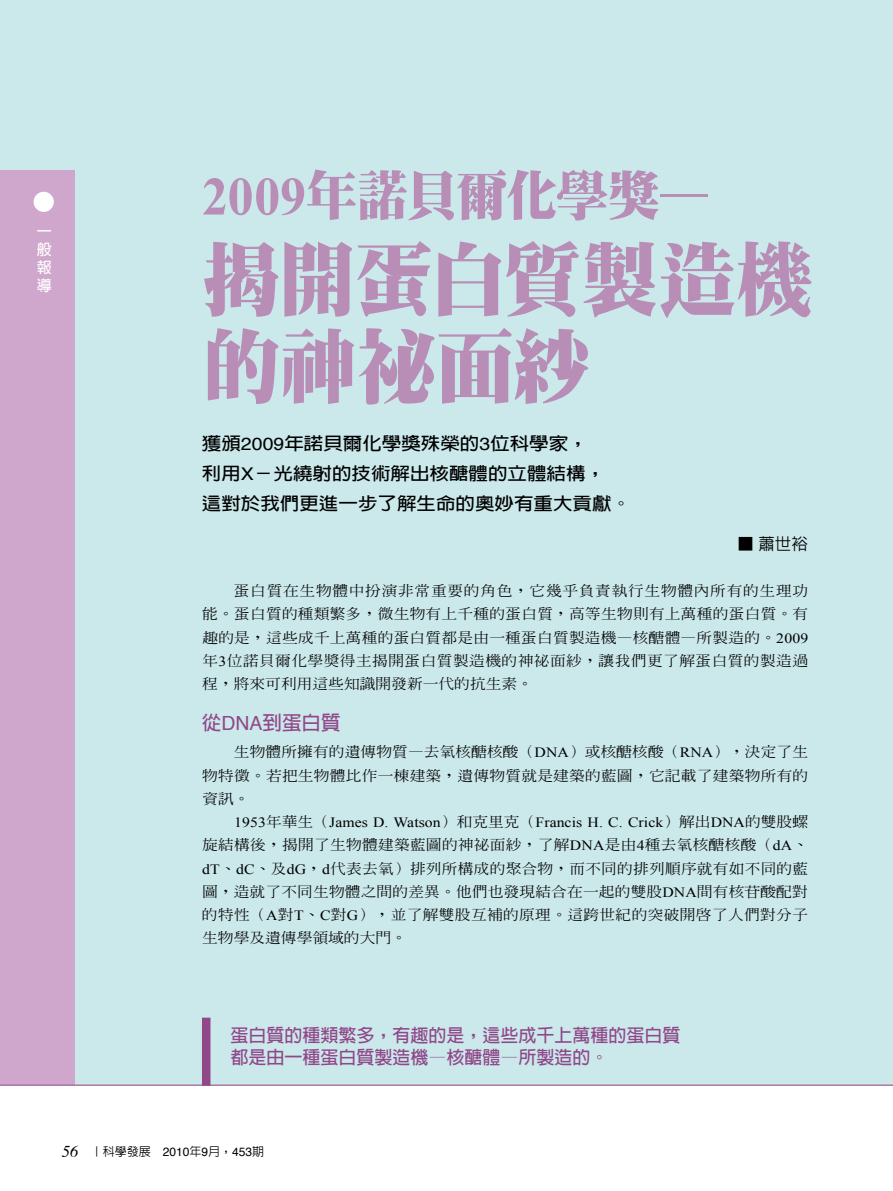
<style>
.page{position:relative;width:893px;height:1191px;background:#fff}
.page>*{position:absolute;margin:0;border:0;box-sizing:border-box;transform-origin:0 0}
.t1{font:81px/87px "DF Ming Std W12";letter-spacing:-.02em;color:#b88eb6}
.t2{font:54px "DF Ming Std W12";letter-spacing:-.04em;color:#b88eb6}
.t3{font:700 19.5px "AR Hei B5";color:#904889}
.t4{font:700 18px/22.5px "AR Hei B5";color:#904889}
.t5{font:700 17.55px/30px "AR Hei B5";color:#000;scale:1.11 1}
.t6{font:500 16.5px "AR Hei B5";color:#000}
.t7{font:700 15px/18px "AR Hei B5";color:#fff;text-align:justify}
.t8{font:500 14.1px/23.2px "AR Ming B5";letter-spacing:.015em;color:#000;text-align:justify;scale:1.11 1}
.t9{font:14.1px "Times New Roman";letter-spacing:.005em;color:#000;scale:1.11 1}
.t10{font:500 12px "AR Hei B5";color:#000}
.s1{font-family:"Times New Roman";font-weight:700}
.s2{font-family:"DF Ming Std W5"}
.s3{font-family:"AR Ming B5";font-weight:900}
.s4{font-family:"Helvetica";font-weight:400}
.s5{font-family:"Times New Roman";font-weight:400}
.s6{font-family:"AR Ming B5";font-weight:500}
.s7{font-family:"DF Ming Std W5";font-weight:400}
.s8{font-family:"Times";font-weight:400;font-style:italic;font-size:16.5px}
</style>
<div class="page">
<div style="left:0;top:0;width:893px;height:1084px;background:#cbe8eb"></div>
<div style="left:0;top:170px;width:74px;height:914px;background:#cfa7cd"></div>
<div style="left:34px;top:192px;width:20px;height:20px;background:#fff;border-radius:50%"></div>
<div style="left:202px;top:1017px;width:8px;height:68px;background:#904889"></div>
<hr style="left:0;top:1084px;width:893px;height:1px;background:#904889">
<p class="t7" style="left:37px;top:222px;width:16px">一般報導</p>
<h2 class="t2" style="left:202px;top:166px;width:510px"><span class="s1">2009</span>年諾貝爾化學獎<span class="s2">—</span></h2>
<h1 class="t1" style="left:202px;top:234px;width:613px">揭開蛋白質製造機的神<span class="s3">祕</span>面紗</h1>
<p class="t5" style="left:202px;top:428px;width:388px">獲頒<span class="s4">2009</span>年諾貝爾化學獎殊榮的<span class="s4">3</span>位科學家，<br>利用<span class="s4">X</span>－光繞射的技術解出核醣體的立體結構，<br>這對於我們更進一步了解生命的奧妙有重大貢獻。</p>
<p class="t6" style="left:737px;top:536px;width:72px">■ 蕭世裕</p>
<p class="t8" style="left:202px;top:579px;width:548px;text-indent:32px">蛋白質在生物體中扮演非常重要的角色，它幾乎負責執行生物體內所有的生理功能。蛋白質的種類繁多，微生物有上千種的蛋白質，高等生物則有上萬種的蛋白質。有趣的是，這些成千上萬種的蛋白質都是由一種蛋白質製造機—核醣體—所製造的。<span class="s5">2009</span>年<span class="s5">3</span>位諾貝爾化學獎得主揭開蛋白質製造機的神祕面紗，讓我們更了解蛋白質的製造過程，將來可利用這些知識開發新一代的抗生素。</p>
<h3 class="t3" style="left:202px;top:712px;width:140px">從<span class="s4">DNA</span>到蛋白質</h3>
<p class="t8" style="left:202px;top:740px;width:548px;text-indent:32px">生物體所擁有的遺傳物質—去氧核醣核酸（<span class="s5">DNA</span>）或核醣核酸（<span class="s5">RNA</span>），決定了生物特徵。若把生物體比作一棟建築，遺傳物質就是建築的藍圖，它記載了建築物所有的資訊。</p>
<p class="t9" style="left:234px;top:813px;width:518px">1953<span class="s6">年華生（</span>James D. Watson<span class="s6">）和克里克（</span>Francis H. C. Crick<span class="s6">）解出</span>DNA<span class="s6">的雙股螺</span></p>
<p class="t8" style="left:202px;top:833px;width:548px">旋結構後，揭開了生物體建築藍圖的神祕面紗，了解<span class="s5">DNA</span>是由<span class="s5">4</span>種去氧核醣核酸（<span class="s5">dA</span>、<span class="s5">dT</span>、<span class="s5">dC</span>、及<span class="s5">dG</span>，<span class="s5">d</span>代表去氧）排列所構成的聚合物，而不同的排列順序就有如不同的藍圖，造就了不同生物體之間的差異。他們也發現結合在一起的雙股<span class="s5">DNA</span>間有核<span class="s7">苷</span>酸配對的特性（<span class="s5">A</span>對<span class="s5">T</span>、<span class="s5">C</span>對<span class="s5">G</span>），並了解雙股互補的原理。這跨世紀的突破開啟了人們對分子生物學及遺傳學領域的大門。</p>
<p class="t4" style="left:230px;top:1024px;width:451px">蛋白質的種類繁多，有趣的是，這些成千上萬種的蛋白質都是由一種蛋白質製造機—核醣體—所製造的。</p>
<p class="t10" style="left:62px;top:1145px;width:204px"><span class="s8">56</span> ｜科學發展 <span class="s4">2010</span>年<span class="s4">9</span>月，<span class="s4">453</span>期</p>
</div>
